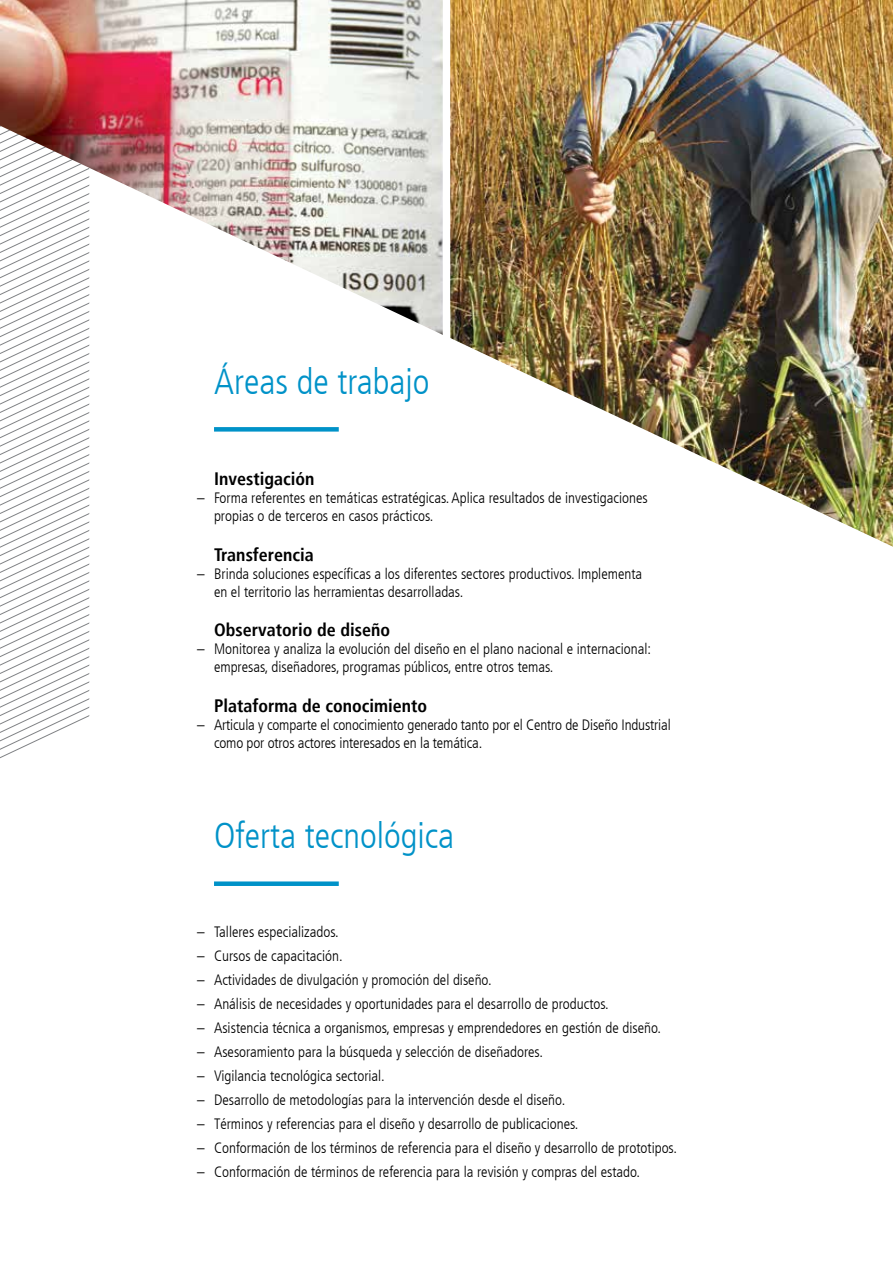
<style>
.page{position:relative;width:893px;height:1263px;background:#fff}
.page>*{position:absolute;margin:0;border:0;box-sizing:border-box;transform-origin:0 0}
.t1{font:300 condensed 36px "Frutiger LT";color:#0092c8}
.t2{font:700 condensed 18px "Frutiger LT";color:#000}
.t3{font:300 condensed 15px/18px "Frutiger LT";color:#000}
</style>
<div class="page">
<svg style="left:0;top:337px;width:89px;height:421px"></svg>
<div style="left:214px;top:427px;width:125px;height:5px;background:#0092c8"></div>
<div style="left:214px;top:881px;width:125px;height:5px;background:#0092c8"></div>
<img style="left:450px;top:0;width:443px;height:547px">
<img style="left:0;top:0;width:443px;height:337px">
<h1 class="t1" style="left:214px;top:361px;width:217px">Áreas de trabajo</h1>
<p class="t2" style="left:214px;top:468px;width:102px">Investigación</p>
<p class="t3" style="left:214px;top:489px;width:435px;text-indent:-17px">– Forma referentes en temáticas estratégicas. Aplica resultados de investigaciones propias o de terceros en casos prácticos.</p>
<p class="t2" style="left:214px;top:544px;width:101px">Transferencia</p>
<p class="t3" style="left:214px;top:565px;width:430px;text-indent:-17px">– Brinda soluciones específicas a los diferentes sectores productivos. Implementa en el territorio las herramientas desarrolladas.</p>
<p class="t2" style="left:214px;top:619px;width:178px">Observatorio de diseño</p>
<p class="t3" style="left:214px;top:640px;width:438px;text-indent:-17px">– Monitorea y analiza la evolución del diseño en el plano nacional e internacional: empresas, diseñadores, programas públicos, entre otros temas.</p>
<p class="t2" style="left:214px;top:695px;width:215px">Plataforma de conocimiento</p>
<p class="t3" style="left:214px;top:716px;width:458px;text-indent:-17px">– Articula y comparte el conocimiento generado tanto por el Centro de Diseño Industrial como por otros actores interesados en la temática.</p>
<h1 class="t1" style="left:214px;top:815px;width:242px">Oferta tecnológica</h1>
<p class="t3" style="left:197px;top:923px;width:143px">– Talleres especializados.</p>
<p class="t3" style="left:197px;top:947px;width:147px">– Cursos de capacitación.</p>
<p class="t3" style="left:197px;top:971px;width:296px">– Actividades de divulgación y promoción del diseño.</p>
<p class="t3" style="left:197px;top:995px;width:413px">– Análisis de necesidades y oportunidades para el desarrollo de productos.</p>
<p class="t3" style="left:197px;top:1019px;width:465px">– Asistencia técnica a organismos, empresas y emprendedores en gestión de diseño.</p>
<p class="t3" style="left:197px;top:1043px;width:347px">– Asesoramiento para la búsqueda y selección de diseñadores.</p>
<p class="t3" style="left:197px;top:1067px;width:189px">– Vigilancia tecnológica sectorial.</p>
<p class="t3" style="left:197px;top:1091px;width:370px">– Desarrollo de metodologías para la intervención desde el diseño.</p>
<p class="t3" style="left:197px;top:1115px;width:383px">– Términos y referencias para el diseño y desarrollo de publicaciones.</p>
<p class="t3" style="left:197px;top:1139px;width:481px">– Conformación de los términos de referencia para el diseño y desarrollo de prototipos.</p>
<p class="t3" style="left:197px;top:1163px;width:445px">– Conformación de términos de referencia para la revisión y compras del estado.</p>
</div>
